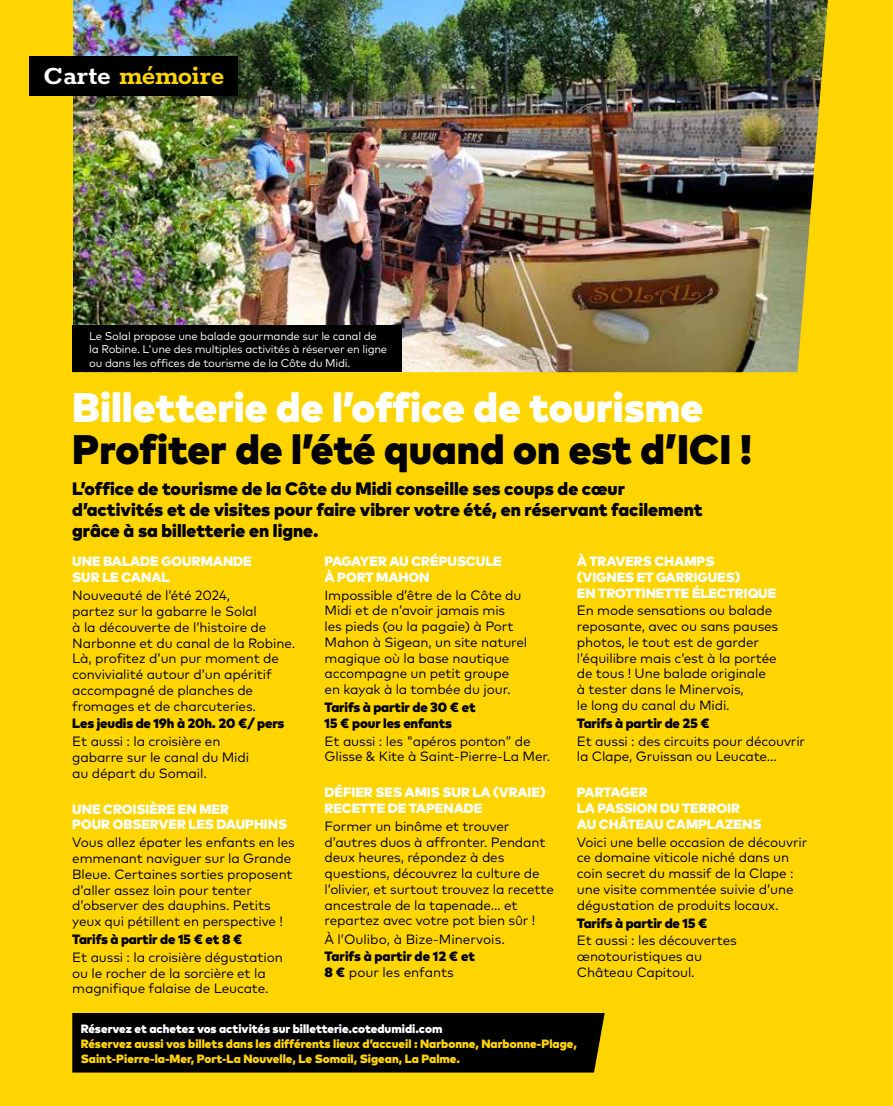
<style>
.page{position:relative;width:893px;height:1106px;background:#ffd500}
.page>*{position:absolute;margin:0;border:0;box-sizing:border-box;transform-origin:0 0}
.t1{font:900 41.25px "Mark Pro";color:#fff}
.t2{font:900 41.25px "Mark Pro";color:#000}
.t3{font:700 28.5px "Rokkitt";color:#ffd500}
.t4{font:900 18px/21px "Mark Pro";color:#000}
.t5{font:13.5px/15.8px "Mark Pro";letter-spacing:-.01em;color:#000}
.t6{font:900 13.5px/15.8px "Mark Pro";letter-spacing:-.005em;color:#fff}
.t7{font:900 13.5px/15.8px "Mark Pro";letter-spacing:-.01em;color:#000}
.t8{font:900 12px/15px "Mark Pro";color:#ffd500}
.t9{font:900 12px "Mark Pro";color:#fff}
.t10{font:11.25px/13.5px "Mark Pro";letter-spacing:-.02em;color:#fff}
.s1{color:#fff}
.s2{font-weight:400}
</style>
<div class="page">
<img style="left:73px;top:0;width:755px;height:372px">
<div style="left:72px;top:325px;width:330px;height:47px;background:#000"></div>
<div style="left:72px;top:1013px;width:533px;height:59px;background:#000"></div>
<div style="left:30px;top:56px;width:208px;height:40px;background:#000"></div>
<h2 class="t3" style="left:44px;top:55px;width:182px"><span class="s1">Carte</span> mémoire</h2>
<p class="t10" style="left:89px;top:328px;width:299px">Le Solal propose une balade gourmande sur le canal de la Robine. L'une des multiples activités à réserver en ligne ou dans les offices de tourisme de la Côte du Midi.</p>
<h1 class="t1" style="left:72px;top:375px;width:633px">Billetterie de l’office de tourisme</h1>
<h1 class="t2" style="left:72px;top:417px;width:681px">Profiter de l’été quand on est d’ICI !</h1>
<h3 class="t4" style="left:72px;top:476px;width:632px">L’office de tourisme de la Côte du Midi conseille ses coups de cœur d’activités et de visites pour faire vibrer votre été, en réservant facilement grâce à sa billetterie en ligne.</h3>
<p class="t6" style="left:72px;top:552px;width:181px">UNE BALADE GOURMANDE<br>SUR LE CANAL</p>
<p class="t5" style="left:72px;top:586px;width:224px">Nouveauté de l’été 2024,<br>partez sur la gabarre le Solal<br>à la découverte de l’histoire de<br>Narbonne et du canal de la Robine.<br>Là, profitez d’un pur moment de convivialité autour d’un apéritif accompagné de planches de fromages et de charcuteries.</p>
<p class="t7" style="left:72px;top:714px;width:214px">Les jeudis de 19h à 20h. 20 €/ pers</p>
<p class="t5" style="left:72px;top:732px;width:178px">Et aussi : la croisière en gabarre sur le canal du Midi au départ du Somail.</p>
<p class="t6" style="left:72px;top:799px;width:216px">UNE CROISIÈRE EN MER<br>POUR OBSERVER LES DAUPHINS</p>
<p class="t5" style="left:72px;top:833px;width:224px">Vous allez épater les enfants en les emmenant naviguer sur la Grande Bleue. Certaines sorties proposent d’aller assez loin pour tenter d’observer des dauphins. Petits yeux qui pétillent en perspective !</p>
<p class="t7" style="left:72px;top:930px;width:172px">Tarifs à partir de 15 € et 8 €</p>
<p class="t5" style="left:72px;top:948px;width:212px">Et aussi : la croisière dégustation ou le rocher de la sorcière et la magnifique falaise de Leucate.</p>
<p class="t6" style="left:325px;top:552px;width:179px">PAGAYER AU CRÉPUSCULE<br>À PORT MAHON</p>
<p class="t5" style="left:325px;top:586px;width:204px">Impossible d’être de la Côte du<br>Midi et de n’avoir jamais mis<br>les pieds (ou la pagaie) à Port<br>Mahon à Sigean, un site naturel magique où la base nautique accompagne un petit groupe en kayak à la tombée du jour.</p>
<p class="t7" style="left:325px;top:698px;width:153px">Tarifs à partir de 30 € et<br>15 € pour les enfants</p>
<p class="t5" style="left:325px;top:732px;width:227px">Et aussi : les "apéros ponton” de<br>Glisse &amp; Kite à Saint-Pierre-La Mer.</p>
<p class="t6" style="left:325px;top:783px;width:222px">DÉFIER SES AMIS SUR LA (VRAIE)<br>RECETTE DE TAPENADE</p>
<p class="t5" style="left:325px;top:817px;width:231px">Former un binôme et trouver d’autres duos à affronter. Pendant deux heures, répondez à des questions, découvrez la culture de l’olivier, et surtout trouvez la recette ancestrale de la tapenade… et repartez avec votre pot bien sûr !</p>
<p class="t5" style="left:325px;top:930px;width:182px">À l’Oulibo, à Bize-Minervois.</p>
<p class="t7" style="left:325px;top:946px;width:152px;line-height:16.5px">Tarifs à partir de 12 € et<br>8 € <span class="s2">pour les enfants</span></p>
<p class="t6" style="left:577px;top:552px;width:201px">À TRAVERS CHAMPS<br>(VIGNES ET GARRIGUES)<br>EN TROTTINETTE ÉLECTRIQUE</p>
<p class="t5" style="left:577px;top:601px;width:203px">En mode sensations ou balade reposante, avec ou sans pauses photos, le tout est de garder l’équilibre mais c’est à la portée de tous ! Une balade originale<br>à tester dans le Minervois,<br>le long du canal du Midi.</p>
<p class="t7" style="left:577px;top:714px;width:135px">Tarifs à partir de 25 €</p>
<p class="t5" style="left:577px;top:732px;width:230px">Et aussi : des circuits pour découvrir la Clape, Gruissan ou Leucate…</p>
<p class="t6" style="left:577px;top:783px;width:186px">PARTAGER<br>LA PASSION DU TERROIR<br>AU CHÂTEAU CAMPLAZENS</p>
<p class="t5" style="left:577px;top:833px;width:232px">Voici une belle occasion de découvrir ce domaine viticole niché dans un coin secret du massif de la Clape : une visite commentée suivie d’une dégustation de produits locaux.</p>
<p class="t7" style="left:577px;top:913px;width:132px">Tarifs à partir de 15 €</p>
<p class="t5" style="left:577px;top:931px;width:161px">Et aussi : les découvertes œnotouristiques au<br>Château Capitoul.</p>
<p class="t9" style="left:81px;top:1019px;width:363px">Réservez et achetez vos activités sur billetterie.cotedumidi.com</p>
<p class="t8" style="left:81px;top:1034px;width:498px">Réservez aussi vos billets dans les différents lieux d’accueil : Narbonne, Narbonne-Plage,<br>Saint-Pierre-la-Mer, Port-La Nouvelle, Le Somail, Sigean, La Palme.</p>
</div>
